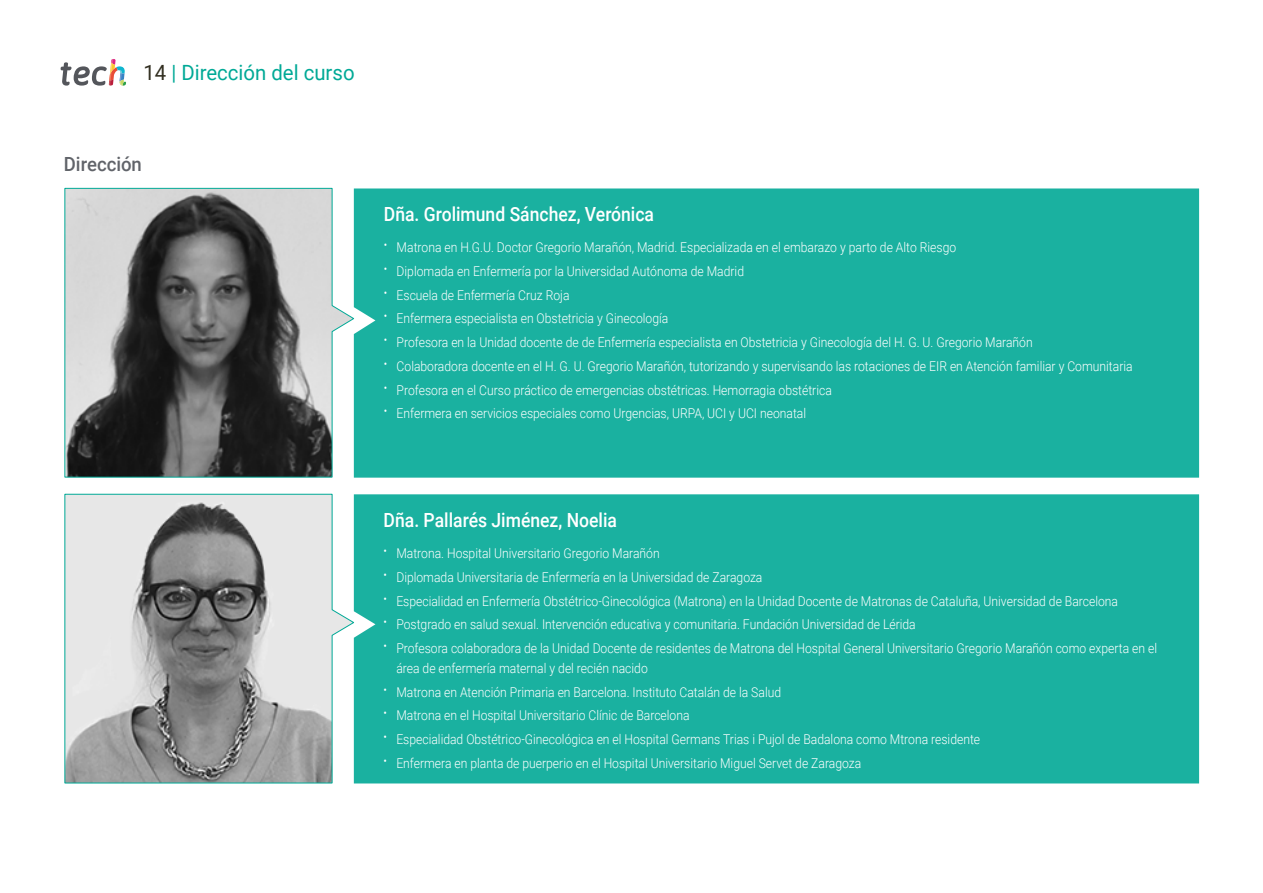
<style>
.page{position:relative;width:1263px;height:893px;background:#fff}
.page>*{position:absolute;margin:0;border:0;box-sizing:border-box;transform-origin:0 0}
.t1{font:21px "Roboto";color:#00a996}
.t2{font:500 19.5px "Roboto";color:#fff;scale:.9 1}
.t3{font:500 19.5px "Roboto";color:#61646a;scale:.95 1}
.t4{font:300 13.5px/19.5px "Roboto";color:#fff;scale:.9 1}
.s1{color:#312e20}
</style>
<div class="page">
<svg style="left:61px;top:59px;width:65px;height:27px"></svg>
<div style="left:354px;top:188px;width:845px;height:290px;background:#1ab1a0"></div>
<div style="left:354px;top:494px;width:845px;height:289px;background:#1ab1a0"></div>
<svg style="left:64px;top:188px;width:290px;height:289px;background:#797e7d"></svg>
<svg style="left:64px;top:494px;width:290px;height:289px;background:#b1b5b5"></svg>
<h1 class="t1" style="left:144px;top:57px;width:213px"><span class="s1">14</span> | Dirección del curso</h1>
<h2 class="t3" style="left:64px;top:151px;width:84px">Dirección</h2>
<h2 class="t2" style="left:384px;top:200px;width:302px">Dña. Grolimund Sánchez, Verónica</h2>
<p class="t4" style="left:384px;top:237px;width:637px"><sup>•</sup> Matrona en H.G.U. Doctor Gregorio Marañón, Madrid. Especializada en el embarazo y parto de Alto Riesgo</p>
<p class="t4" style="left:384px;top:261px;width:402px"><sup>•</sup> Diplomada en Enfermería por la Universidad Autónoma de Madrid</p>
<p class="t4" style="left:384px;top:284px;width:208px"><sup>•</sup> Escuela de Enfermería Cruz Roja</p>
<p class="t4" style="left:384px;top:308px;width:318px"><sup>•</sup> Enfermera especialista en Obstetricia y Ginecología</p>
<p class="t4" style="left:384px;top:332px;width:722px"><sup>•</sup> Profesora en la Unidad docente de de Enfermería especialista en Obstetricia y Ginecología del H. G. U. Gregorio Marañón</p>
<p class="t4" style="left:384px;top:356px;width:833px"><sup>•</sup> Colaboradora docente en el H. G. U. Gregorio Marañón, tutorizando y supervisando las rotaciones de EIR en Atención familiar y Comunitaria</p>
<p class="t4" style="left:384px;top:380px;width:499px"><sup>•</sup> Profesora en el Curso práctico de emergencias obstétricas. Hemorragia obstétrica</p>
<p class="t4" style="left:384px;top:403px;width:471px"><sup>•</sup> Enfermera en servicios especiales como Urgencias, URPA, UCI y UCI neonatal</p>
<h2 class="t2" style="left:384px;top:507px;width:261px">Dña. Pallarés Jiménez, Noelia</h2>
<p class="t4" style="left:384px;top:543px;width:308px"><sup>•</sup> Matrona. Hospital Universitario Gregorio Marañón</p>
<p class="t4" style="left:384px;top:567px;width:422px"><sup>•</sup> Diplomada Universitaria de Enfermería en la Universidad de Zaragoza</p>
<p class="t4" style="left:384px;top:591px;width:818px"><sup>•</sup> Especialidad en Enfermería Obstétrico-Ginecológica (Matrona) en la Unidad Docente de Matronas de Cataluña, Universidad de Barcelona</p>
<p class="t4" style="left:384px;top:614px;width:593px"><sup>•</sup> Postgrado en salud sexual. Intervención educativa y comunitaria. Fundación Universidad de Lérida</p>
<p class="t4" style="left:396px;top:638px;width:847px;text-indent:-13px"><sup>•</sup> Profesora colaboradora de la Unidad Docente de residentes de Matrona del Hospital General Universitario Gregorio Marañón como experta en el área de enfermería maternal y del recién nacido</p>
<p class="t4" style="left:384px;top:681px;width:443px"><sup>•</sup> Matrona en Atención Primaria en Barcelona. Instituto Catalán de la Salud</p>
<p class="t4" style="left:384px;top:705px;width:341px"><sup>•</sup> Matrona en el Hospital Universitario Clínic de Barcelona</p>
<p class="t4" style="left:384px;top:729px;width:664px"><sup>•</sup> Especialidad Obstétrico-Ginecológica en el Hospital Germans Trias i Pujol de Badalona como Mtrona residente</p>
<p class="t4" style="left:384px;top:753px;width:532px"><sup>•</sup> Enfermera en planta de puerperio en el Hospital Universitario Miguel Servet de Zaragoza</p>
</div>
